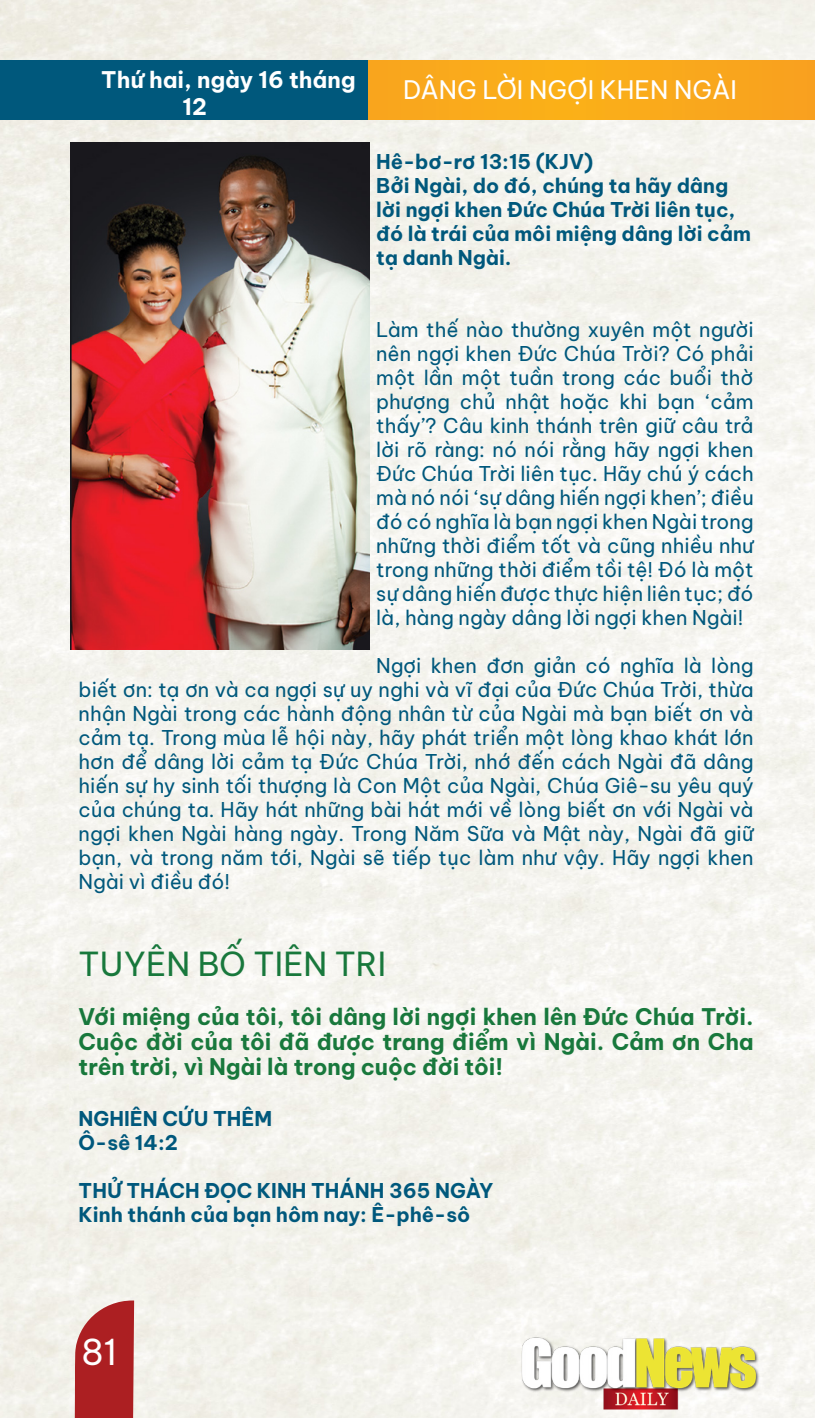
<style>
.page{position:relative;width:815px;height:1418px;background:#fff}
.page>*{position:absolute;margin:0;border:0;box-sizing:border-box;transform-origin:0 0}
.t1{font:35px "Be Vietnam Pro";color:#fff}
.t2{font:32.5px "Be Vietnam Pro";color:#18783c}
.t3{font:25px "Be Vietnam Pro";color:#fff}
.t4{font:700 22.5px/25px "Be Vietnam Pro";color:#18783c;text-align:justify}
.t5{font:700 22.5px/27px "Be Vietnam Pro";color:#fff}
.t6{font:20px/24px "Be Vietnam Pro";color:#00587c;text-align:justify}
.t7{font:700 20px/24px "Be Vietnam Pro";color:#00587c}
</style>
<div class="page">
<img style="left:0;top:0;width:815px;height:1417px">
<div style="left:139px;top:60px;width:676px;height:60px;background:#faa91c"></div>
<div style="left:0;top:60px;width:368px;height:60px;background:#00587c"></div>
<svg style="left:73px;top:1300px;width:61px;height:117px;background:#b53c3e"></svg>
<img style="left:516px;top:1335px;width:245px;height:76px">
<img style="left:71px;top:142px;width:299px;height:508px">
<p class="t5" style="left:182px;top:64px;width:175px;text-indent:-81px">Thứ hai, ngày 16 tháng<br>12</p>
<p class="t3" style="left:403px;top:69px;width:335px">DÂNG LỜI NGỢI KHEN NGÀI</p>
<p class="t7" style="left:376px;top:147px;width:376px">Hê-bơ-rơ 13:15 (KJV)<br>Bởi Ngài, do đó, chúng ta hãy dâng lời ngợi khen Đức Chúa Trời liên tục, đó là trái của môi miệng dâng lời cảm tạ danh Ngài.</p>
<p class="t6" style="left:376px;top:315px;width:379px">Làm thế nào thường xuyên một người nên ngợi khen Đức Chúa Trời? Có phải một lần một tuần trong các buổi thờ phượng chủ nhật hoặc khi bạn ‘cảm thấy’? Câu kinh thánh trên giữ câu trả lời rõ ràng: nó nói rằng hãy ngợi khen Đức Chúa Trời liên tục. Hãy chú ý cách mà nó nói ‘sự dâng hiến ngợi khen’; điều đó có nghĩa là bạn ngợi khen Ngài trong những thời điểm tốt và cũng nhiều như trong những thời điểm tồi tệ! Đó là một sự dâng hiến được thực hiện liên tục; đó là, hàng ngày dâng lời ngợi khen Ngài!</p>
<p class="t6" style="left:79px;top:651px;width:677px;text-indent:298px">Ngợi khen đơn giản có nghĩa là lòng biết ơn: tạ ơn và ca ngợi sự uy nghi và vĩ đại của Đức Chúa Trời, thừa nhận Ngài trong các hành động nhân từ của Ngài mà bạn biết ơn và cảm tạ. Trong mùa lễ hội này, hãy phát triển một lòng khao khát lớn hơn để dâng lời cảm tạ Đức Chúa Trời, nhớ đến cách Ngài đã dâng hiến sự hy sinh tối thượng là Con Một của Ngài, Chúa Giê-su yêu quý của chúng ta. Hãy hát những bài hát mới về lòng biết ơn với Ngài và ngợi khen Ngài hàng ngày. Trong Năm Sữa và Mật này, Ngài đã giữ bạn, và trong năm tới, Ngài sẽ tiếp tục làm như vậy. Hãy ngợi khen Ngài vì điều đó!</p>
<p class="t2" style="left:79px;top:937px;width:309px">TUYÊN BỐ TIÊN TRI</p>
<p class="t4" style="left:79px;top:1002px;width:677px">Với miệng của tôi, tôi dâng lời ngợi khen lên Đức Chúa Trời.<br>Cuộc đời của tôi đã được trang điểm vì Ngài. Cảm ơn Cha trên trời, vì Ngài là trong cuộc đời tôi!</p>
<p class="t7" style="left:79px;top:1104px;width:195px">NGHIÊN CỨU THÊM<br>Ô-sê 14:2</p>
<p class="t7" style="left:79px;top:1176px;width:416px">THỬ THÁCH ĐỌC KINH THÁNH 365 NGÀY<br>Kinh thánh của bạn hôm nay: Ê-phê-sô</p>
<h1 class="t1" style="left:82px;top:1323px;width:37px">81</h1>
</div>
